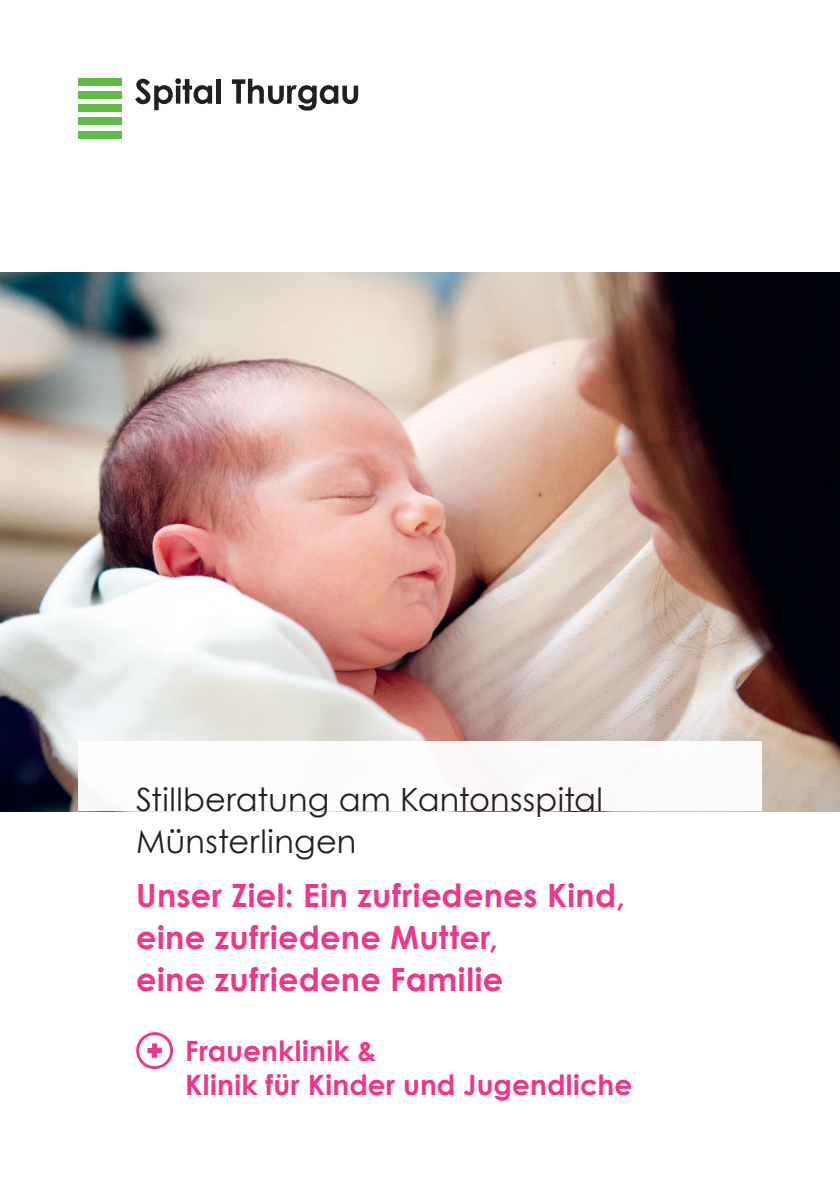
<style>
.page{position:relative;width:840px;height:1191px;background:#fff}
.page>*{position:absolute;margin:0;border:0;box-sizing:border-box;transform-origin:0 0}
.t1{font:700 32px/42px "Century Gothic";letter-spacing:.01em;color:#ee378b}
.t2{font:32px/42px "Century Gothic";letter-spacing:.01em;color:#231f20}
.t3{font:700 28px/34px "Century Gothic";letter-spacing:.005em;color:#ee378b}
</style>
<div class="page">
<img style="left:0;top:272px;width:839px;height:539px">
<div style="left:78px;top:741px;width:683px;height:70px;background:#fff"></div>
<div style="left:78px;top:78px;width:44px;height:8px;background:#60bb46"></div>
<div style="left:78px;top:131px;width:44px;height:7px;background:#60bb46"></div>
<div style="left:78px;top:91px;width:44px;height:8px;background:#60bb46"></div>
<div style="left:78px;top:105px;width:44px;height:7px;background:#60bb46"></div>
<div style="left:78px;top:118px;width:44px;height:7px;background:#60bb46"></div>
<svg style="left:135px;top:78px;width:77px;height:32px"></svg>
<hr style="left:216px;top:79px;width:4px;height:25px;background:#231f20">
<svg style="left:232px;top:79px;width:126px;height:32px"></svg>
<svg style="left:136px;top:1032px;width:37px;height:37px"></svg>
<p class="t2" style="left:136px;top:778px;width:468px">Stillberatung am Kantonsspital<br>Münsterlingen</p>
<p class="t1" style="left:136px;top:873px;width:490px">Unser Ziel: Ein zufriedenes Kind, eine zufriedene Mutter,<br>eine zufriedene Familie</p>
<p class="t3" style="left:185px;top:1032px;width:448px">Frauenklinik &amp;<br>Klinik für Kinder und Jugendliche</p>
</div>
